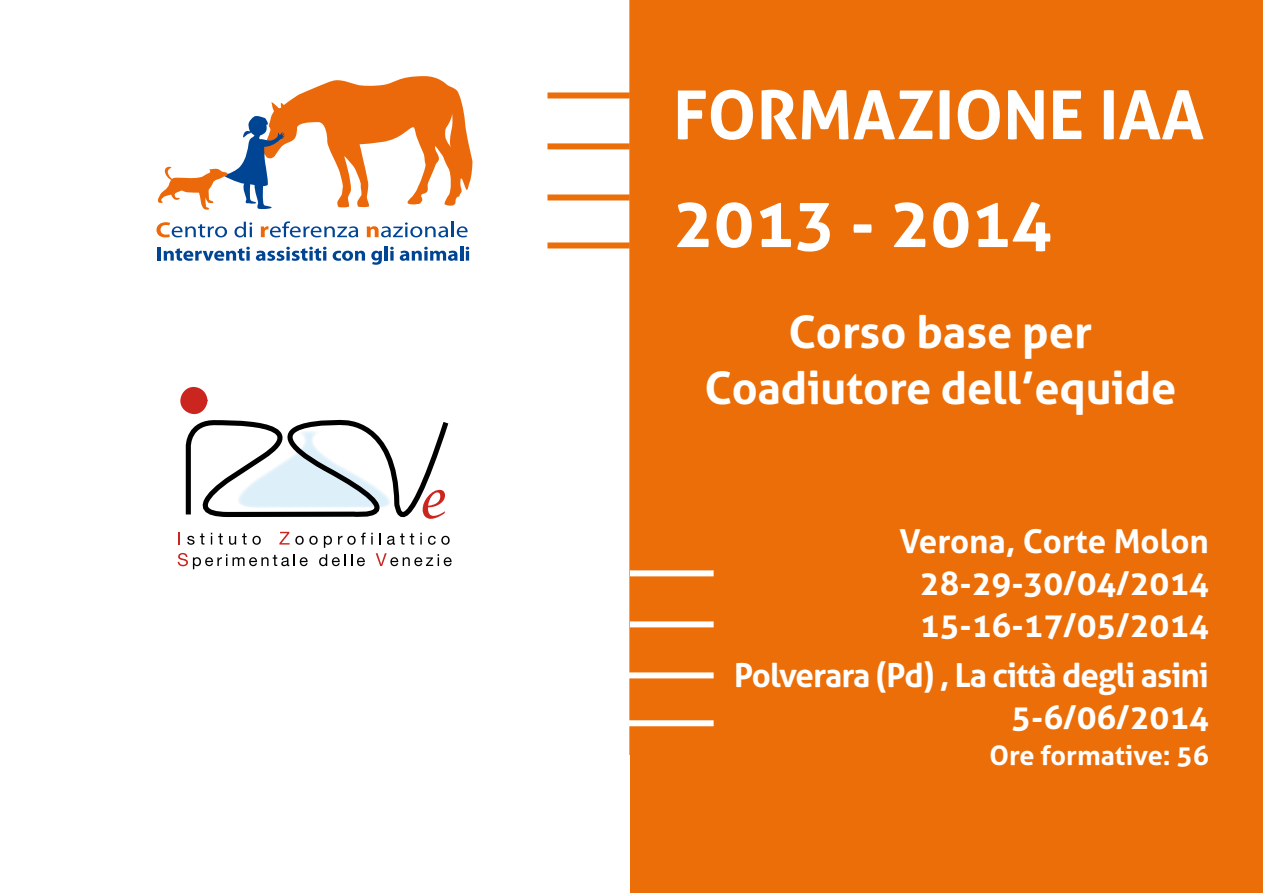
<style>
.page{position:relative;width:1263px;height:893px;background:#fff}
.page>*{position:absolute;margin:0;border:0;box-sizing:border-box;transform-origin:0 0}
.t1{font:700 67.5px "Aller";color:#fff}
.t2{font:700 45px "Aller";letter-spacing:-.005em;color:#fff}
.t3{font:700 33px "Aller";color:#fff}
.t4{font:700 33px "Aller";letter-spacing:-.03em;color:#fff}
.t5{font:700 27px "Aller";color:#fff}
</style>
<div class="page">
<svg style="left:158px;top:76px;width:315px;height:134px"></svg>
<hr style="left:158px;top:247px;width:3px;height:14px;background:#004494">
<svg style="left:164px;top:247px;width:86px;height:14px"></svg>
<svg style="left:256px;top:247px;width:70px;height:14px"></svg>
<svg style="left:333px;top:251px;width:32px;height:10px"></svg>
<svg style="left:371px;top:251px;width:11px;height:14px"></svg>
<hr style="left:384px;top:247px;width:4px;height:14px;background:#004494">
<svg style="left:390px;top:251px;width:4px;height:10px"></svg>
<svg style="left:390px;top:247px;width:4px;height:3px"></svg>
<svg style="left:400px;top:247px;width:58px;height:14px"></svg>
<hr style="left:460px;top:247px;width:3px;height:14px;background:#004494">
<svg style="left:466px;top:247px;width:3px;height:14px"></svg>
<svg style="left:156px;top:222px;width:71px;height:15px"></svg>
<svg style="left:234px;top:222px;width:18px;height:15px"></svg>
<svg style="left:261px;top:221px;width:97px;height:16px"></svg>
<svg style="left:367px;top:222px;width:101px;height:15px"></svg>
<div style="left:630px;top:0;width:633px;height:893px;background:#eb6e08"></div>
<svg style="left:178px;top:387px;width:274px;height:182px"></svg>
<div style="left:630px;top:570px;width:84px;height:6px;background:#fff"></div>
<div style="left:630px;top:621px;width:84px;height:6px;background:#fff"></div>
<div style="left:625px;top:672px;width:89px;height:6px;background:#fff"></div>
<div style="left:626px;top:720px;width:88px;height:6px;background:#fff"></div>
<div style="left:547px;top:92px;width:83px;height:6px;background:#eb6e08"></div>
<div style="left:547px;top:143px;width:83px;height:6px;background:#eb6e08"></div>
<div style="left:547px;top:194px;width:83px;height:6px;background:#eb6e08"></div>
<div style="left:547px;top:242px;width:83px;height:6px;background:#eb6e08"></div>
<p class="t1" style="left:673px;top:73px;width:533px">FORMAZIONE IAA</p>
<p class="t1" style="left:673px;top:181px;width:380px">2013 - 2014</p>
<p class="t2" style="left:788px;top:305px;width:305px">Corso base per</p>
<p class="t2" style="left:704px;top:360px;width:473px">Coadiutore dell’equide</p>
<p class="t3" style="left:899px;top:521px;width:311px">Verona, Corte Molon</p>
<p class="t3" style="left:920px;top:563px;width:291px">28-29-30/04/2014</p>
<p class="t3" style="left:920px;top:605px;width:291px">15-16-17/05/2014</p>
<p class="t4" style="left:734px;top:655px;width:476px">Polverara (Pd) , La città degli asini</p>
<p class="t3" style="left:1011px;top:697px;width:199px">5-6/06/2014</p>
<p class="t5" style="left:989px;top:739px;width:221px">Ore formative: 56</p>
</div>
